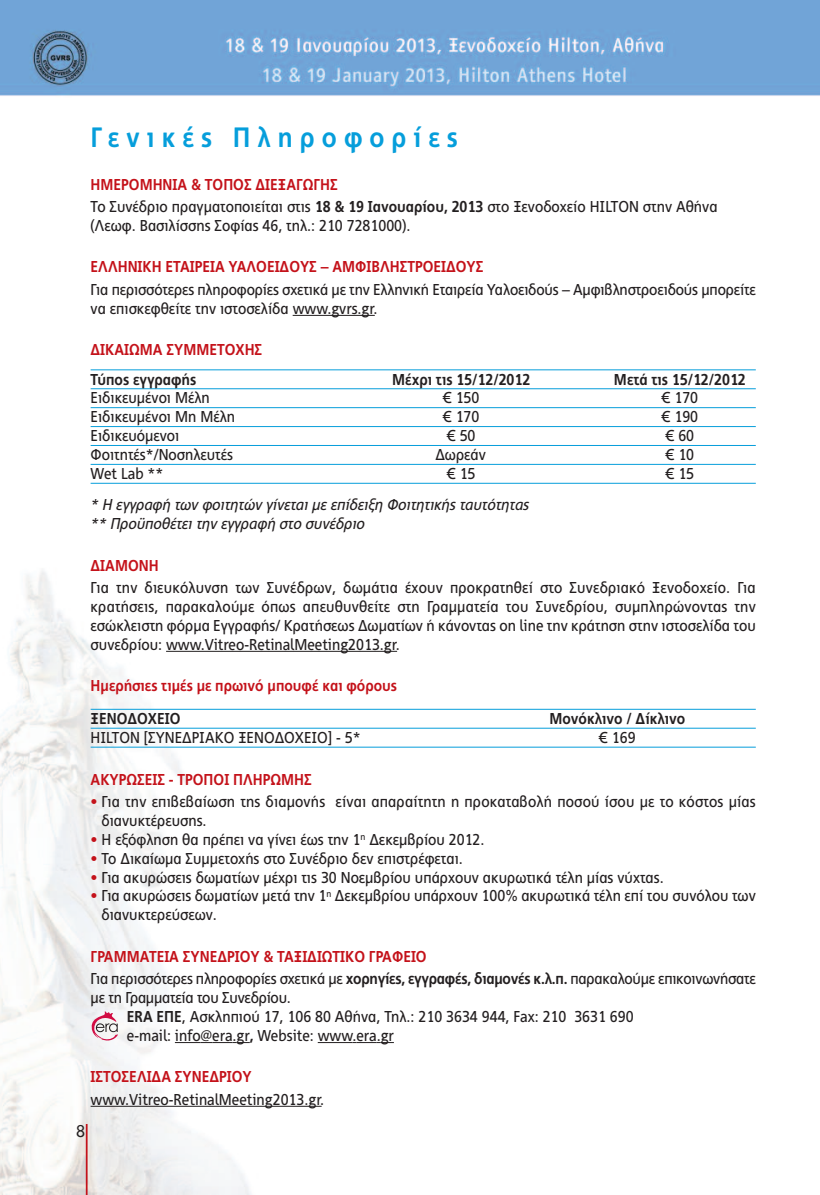
<style>
.page{position:relative;width:820px;height:1195px;background:#fff}
.page>*{position:absolute;margin:0;border:0;box-sizing:border-box;transform-origin:0 0}
.t1{font:700 28px "PF Index";letter-spacing:.25em;color:#069edb}
.t2{font:15.75px/18.9px "PF Index";color:#231f20}
.t3{font:700 15.75px "PF Index";color:#c4121a}
.t4{font:italic 15.75px/18.9px "PF Index";color:#231f20}
.t5{font:700 15.75px "PF Index";color:#231f20}
.t6{font:15.75px "Art Futur H Medium";color:#231f20}
.s1{font-weight:700;color:#c4121a}
.s2{font-weight:700}
.s3{color:#c4121a}
</style>
<div class="page">
<img style="left:0;top:0;width:819px;height:1195px">
<hr style="left:292px;top:315px;width:83px;height:1px;background:#231f20">
<hr style="left:91px;top:369px;width:664px;height:1px;background:#069edb">
<hr style="left:91px;top:388px;width:664px;height:1px;background:#069edb">
<hr style="left:91px;top:407px;width:664px;height:1px;background:#069edb">
<hr style="left:91px;top:426px;width:664px;height:1px;background:#069edb">
<hr style="left:91px;top:445px;width:664px;height:1px;background:#069edb">
<hr style="left:91px;top:464px;width:664px;height:1px;background:#069edb">
<hr style="left:91px;top:483px;width:664px;height:1px;background:#069edb">
<hr style="left:166px;top:651px;width:231px;height:1px;background:#231f20">
<hr style="left:91px;top:709px;width:664px;height:1px;background:#069edb">
<hr style="left:91px;top:728px;width:664px;height:1px;background:#069edb">
<hr style="left:91px;top:746px;width:664px;height:1px;background:#069edb">
<svg style="left:175px;top:1042px;width:75px;height:1px"></svg>
<hr style="left:318px;top:1042px;width:34px;height:1px;background:#231f20">
<svg style="left:352px;top:1042px;width:42px;height:1px"></svg>
<hr style="left:91px;top:1105px;width:230px;height:1px;background:#231f20">
<hr style="left:86px;top:1124px;width:2px;height:71px;background:#c4121a">
<svg style="left:92px;top:1011px;width:26px;height:30px"></svg>
<h1 class="t1" style="left:91px;top:120px;width:368px">Γενικές Πληροφορίες</h1>
<p class="t2" style="left:91px;top:173px;width:628px;line-height:22.4px"><span class="s1">ΗΜΕΡΟΜΗΝΙΑ &amp; ΤΟΠΟΣ ∆ΙΕΞΑΓΩΓΗΣ<br></span>Το Συνέδριο πραγµατοποιείται στις <span class="s2">18 &amp; 19 Ιανουαρίου, 2013</span> στο Ξενοδοχείο HILTON στην Αθήνα</p>
<p class="t2" style="left:91px;top:216px;width:321px">(Λεωφ. Βασιλίσσης Σοφίας 46, τηλ.: 210 7281000).</p>
<p class="t3" style="left:91px;top:258px;width:394px">ΕΛΛΗΝΙΚΗ ΕΤΑΙΡΕΙΑ ΥΑΛΟΕΙ∆ΟΥΣ – ΑΜΦΙΒΛΗΣΤΡΟΕΙ∆ΟΥΣ</p>
<p class="t2" style="left:91px;top:280px;width:666px">Για περισσότερες πληροφορίες σχετικά µε την Ελληνική Εταιρεία Υαλοειδούς – Αµφιβληστροειδούς µπορείτε να επισκεφθείτε την ιστοσελίδα www.gvrs.gr.</p>
<p class="t3" style="left:91px;top:340px;width:173px">∆ΙΚΑΙΩΜΑ ΣΥΜΜΕΤΟΧΗΣ</p>
<p class="t5" style="left:91px;top:370px;width:107px">Τύπος εγγραφής</p>
<p class="t5" style="left:392px;top:370px;width:140px">Μέχρι τις 15/12/2012</p>
<p class="t5" style="left:614px;top:370px;width:133px">Μετά τις 15/12/2012</p>
<p class="t2" style="left:91px;top:388px;width:121px">Ειδικευµένοι Μέλη</p>
<p class="t2" style="left:442px;top:388px;width:38px">€ 150</p>
<p class="t2" style="left:661px;top:388px;width:38px">€ 170</p>
<p class="t2" style="left:91px;top:407px;width:146px">Ειδικευµένοι Μη Μέλη</p>
<p class="t2" style="left:442px;top:407px;width:38px">€ 170</p>
<p class="t2" style="left:661px;top:407px;width:38px">€ 190</p>
<p class="t2" style="left:91px;top:426px;width:90px">Ειδικευόµενοι</p>
<p class="t2" style="left:446px;top:426px;width:31px">€ 50</p>
<p class="t2" style="left:665px;top:426px;width:31px">€ 60</p>
<p class="t2" style="left:91px;top:445px;width:144px">Φοιτητές*/Νοσηλευτές</p>
<p class="t2" style="left:435px;top:445px;width:52px">∆ωρεάν</p>
<p class="t2" style="left:665px;top:445px;width:31px">€ 10</p>
<p class="t2" style="left:91px;top:464px;width:74px">Wet Lab **</p>
<p class="t2" style="left:446px;top:464px;width:31px">€ 15</p>
<p class="t2" style="left:665px;top:464px;width:31px">€ 15</p>
<p class="t4" style="left:91px;top:495px;width:440px">* Η εγγραφή των φοιτητών γίνεται µε επίδειξη Φοιτητικής ταυτότητας ** Προϋποθέτει την εγγραφή στο συνέδριο</p>
<p class="t3" style="left:91px;top:556px;width:70px">∆ΙΑΜΟΝΗ</p>
<p class="t2" style="left:91px;top:578px;width:666px;text-align:justify">Για την διευκόλυνση των Συνέδρων, δωµάτια έχουν προκρατηθεί στο Συνεδριακό Ξενοδοχείο. Για κρατήσεις, παρακαλούµε όπως απευθυνθείτε στη Γραµµατεία του Συνεδρίου, συµπληρώνοντας την εσώκλειστη φόρµα Εγγραφής/ Κρατήσεως ∆ωµατίων ή κάνοντας on line την κράτηση στην ιστοσελίδα του συνεδρίου: www.Vitreo-RetinalMeeting2013.gr.</p>
<p class="t3" style="left:91px;top:676px;width:308px">Ηµερήσιες τιµές µε πρωινό µπουφέ και φόρους</p>
<p class="t5" style="left:91px;top:709px;width:91px">ΞΕΝΟ∆ΟΧΕΙΟ</p>
<p class="t5" style="left:549px;top:709px;width:137px">Μονόκλινο / ∆ίκλινο</p>
<p class="t2" style="left:91px;top:728px;width:271px">HILTON [ΣΥΝΕ∆ΡΙΑΚΟ ΞΕΝΟ∆ΟΧΕΙΟ] - 5*</p>
<p class="t2" style="left:598px;top:728px;width:38px">€ 169</p>
<p class="t3" style="left:91px;top:770px;width:222px">ΑΚΥΡΩΣΕΙΣ - ΤΡΟΠΟΙ ΠΛΗΡΩΜΗΣ</p>
<p class="t2" style="left:101px;top:792px;width:655px;text-indent:-11px"><span class="s3">•</span> Για την επιβεβαίωση της διαµονής είναι απαραίτητη η προκαταβολή ποσού ίσου µε το κόστος µίας διανυκτέρευσης.</p>
<p class="t2" style="left:91px;top:830px;width:395px"><span class="s3">•</span> Η εξόφληση θα πρέπει να γίνει έως την 1<sup>η</sup> ∆εκεµβρίου 2012.</p>
<p class="t2" style="left:91px;top:849px;width:373px"><span class="s3">•</span> Το ∆ικαίωµα Συµµετοχής στο Συνέδριο δεν επιστρέφεται.</p>
<p class="t2" style="left:91px;top:867px;width:574px"><span class="s3">•</span> Για ακυρώσεις δωµατίων µέχρι τις 30 Νοεµβρίου υπάρχουν ακυρωτικά τέλη µίας νύχτας.</p>
<p class="t2" style="left:101px;top:886px;width:655px;text-indent:-11px"><span class="s3">•</span> Για ακυρώσεις δωµατίων µετά την 1<sup>η</sup> ∆εκεµβρίου υπάρχουν 100% ακυρωτικά τέλη επί του συνόλου των διανυκτερεύσεων.</p>
<p class="t2" style="left:91px;top:945px;width:666px;line-height:22.4px"><span class="s1">ΓΡΑΜΜΑΤΕΙΑ ΣΥΝΕ∆ΡΙΟΥ &amp; ΤΑΞΙ∆ΙΩΤΙΚΟ ΓΡΑΦΕΙΟ<br></span>Για περισσότερες πληροφορίες σχετικά µε <span class="s2">χορηγίες, εγγραφές, διαµονές κ.λ.π.</span> παρακαλούµε επικοινωνήσατε</p>
<p class="t2" style="left:127px;top:988px;width:508px;text-indent:-36px">µε τη Γραµµατεία του Συνεδρίου.<br><span class="s2">ERA ΕΠΕ</span>, Ασκληπιού 17, 106 80 Αθήνα, Τηλ.: 210 3634 944, Fax: 210 3631 690 e-mail: info@era.gr<span class="s2">,</span> Website: www.era.gr</p>
<p class="t3" style="left:91px;top:1067px;width:162px">ΙΣΤΟΣΕΛΙ∆Α ΣΥΝΕ∆ΡΙΟΥ</p>
<p class="t2" style="left:91px;top:1089px;width:235px">www.Vitreo-RetinalMeeting2013.gr.</p>
<p class="t6" style="left:76px;top:1122px;width:11px">8</p>
</div>
